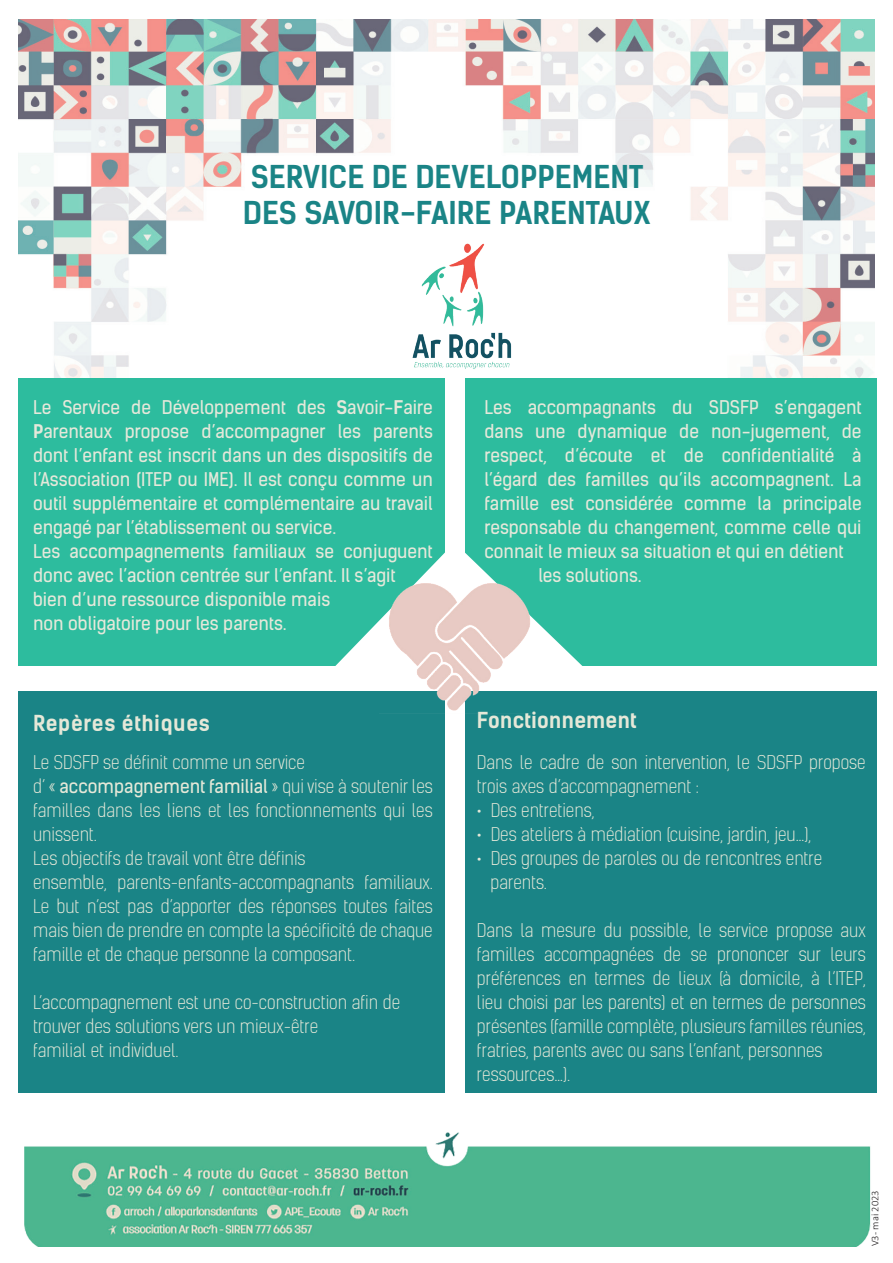
<style>
.page{position:relative;width:893px;height:1263px;background:#fff}
.page>*{position:absolute;margin:0;border:0;box-sizing:border-box;transform-origin:0 0}
.t1{font:700 30px "Kelson Sans";color:#1a8486}
.t2{font:700 21px "Kelson Sans";letter-spacing:.03em;color:#e5e8d8}
.t3{font:700 21px "Kelson Sans";letter-spacing:.005em;color:#e5e8d8}
.t4{font:300 18px/24px "Kelson Sans";color:#e5e8d8}
.t5{font:18px/24px "Kelson Sans";color:#e5e8da}
.t6{font:300 10.5px "Calibri";color:#231f20}
.s1{font-weight:700}
.s2{font-weight:400}
</style>
<div class="page">
<img style="left:18px;top:19px;width:857px;height:481px">
<div style="left:466px;top:379px;width:411px;height:287px;background:#2dbc9e"></div>
<div style="left:18px;top:379px;width:426px;height:287px;background:#2dbc9e"></div>
<svg style="left:335px;top:543px;width:248px;height:312px"></svg>
<div style="left:466px;top:691px;width:411px;height:402px;background:#1a8486"></div>
<div style="left:18px;top:691px;width:426px;height:402px;background:#1a8486"></div>
<img style="left:379px;top:198px;width:169px;height:181px">
<img style="left:24px;top:1132px;width:847px;height:115px">
<img style="left:379px;top:570px;width:163px;height:143px">
<p class="t1" style="left:251px;top:159px;width:394px">SERVICE DE DEVELOPPEMENT</p>
<p class="t1" style="left:243px;top:195px;width:409px">DES SAVOIR-FAIRE PARENTAUX</p>
<p class="t5" style="left:33px;top:396px;width:401px">Le Service de Développement des <span class="s1">S</span>avoir-<span class="s1">F</span>aire</p>
<p class="t5" style="left:33px;top:420px;width:401px;text-align:justify"><span class="s1">P</span>arentaux propose d’accompagner les parents dont l’enfant est inscrit dans un des dispositifs de l’Association (ITEP ou IME). Il est conçu comme un outil supplémentaire et complémentaire au travail engagé par l’établissement ou service.</p>
<p class="t5" style="left:33px;top:540px;width:401px">Les accompagnements familiaux se conjuguent donc avec l’action centrée sur l’enfant. Il s’agit</p>
<p class="t5" style="left:33px;top:588px;width:299px">bien d’une ressource disponible mais</p>
<p class="t5" style="left:33px;top:612px;width:255px">non obligatoire pour les parents.</p>
<p class="t5" style="left:484px;top:396px;width:379px">Les accompagnants du SDSFP s’engagent dans une dynamique de non-jugement, de</p>
<p class="t5" style="left:484px;top:444px;width:379px">respect, d’écoute et de confidentialité à</p>
<p class="t5" style="left:484px;top:468px;width:379px">l’égard des familles qu’ils accompagnent. La</p>
<p class="t5" style="left:484px;top:492px;width:379px">famille est considérée comme la principale</p>
<p class="t5" style="left:484px;top:516px;width:379px">responsable du changement, comme celle qui</p>
<p class="t5" style="left:484px;top:540px;width:361px">connait le mieux sa situation et qui en détient</p>
<p class="t5" style="left:538px;top:564px;width:105px">les solutions.</p>
<p class="t2" style="left:33px;top:710px;width:178px">Repères éthiques</p>
<p class="t3" style="left:477px;top:707px;width:161px">Fonctionnement</p>
<p class="t4" style="left:33px;top:751px;width:274px">Le SDSFP se définit comme un service</p>
<p class="t4" style="left:33px;top:775px;width:401px;text-align:justify">d’ « <span class="s2">accompagnement familial</span> » qui vise à soutenir les familles dans les liens et les fonctionnements qui les unissent.</p>
<p class="t4" style="left:33px;top:847px;width:274px">Les objectifs de travail vont être définis</p>
<p class="t4" style="left:33px;top:871px;width:401px;text-align:justify">ensemble, parents-enfants-accompagnants familiaux.<br>Le but n’est pas d’apporter des réponses toutes faites mais bien de prendre en compte la spécificité de chaque famille et de chaque personne la composant.</p>
<p class="t4" style="left:33px;top:991px;width:369px">L’accompagnement est une co-construction afin de</p>
<p class="t4" style="left:33px;top:1015px;width:287px">trouver des solutions vers un mieux-être</p>
<p class="t4" style="left:33px;top:1039px;width:147px">familial et individuel.</p>
<p class="t4" style="left:477px;top:751px;width:390px">Dans le cadre de son intervention, le SDSFP propose trois axes d’accompagnement :</p>
<p class="t4" style="left:477px;top:799px;width:119px">• Des entretiens,</p>
<p class="t4" style="left:477px;top:823px;width:336px">• Des ateliers à médiation (cuisine, jardin, jeu…),</p>
<p class="t4" style="left:477px;top:847px;width:347px">• Des groupes de paroles ou de rencontres entre</p>
<p class="t4" style="left:490px;top:871px;width:58px">parents.</p>
<p class="t4" style="left:477px;top:919px;width:390px">Dans la mesure du possible, le service propose aux</p>
<p class="t4" style="left:477px;top:943px;width:390px">familles accompagnées de se prononcer sur leurs</p>
<p class="t4" style="left:477px;top:967px;width:390px">préférences en termes de lieux (à domicile, à l’ITEP, lieu choisi par les parents) et en termes de personnes</p>
<p class="t4" style="left:477px;top:1015px;width:390px">présentes (famille complète, plusieurs familles réunies, fratries, parents avec ou sans l’enfant, personnes</p>
<p class="t4" style="left:477px;top:1063px;width:95px">ressources…).</p>
<p class="t6" style="left:868px;top:1246px;width:57px;rotate:-90deg">V3- mai 2023</p>
</div>
